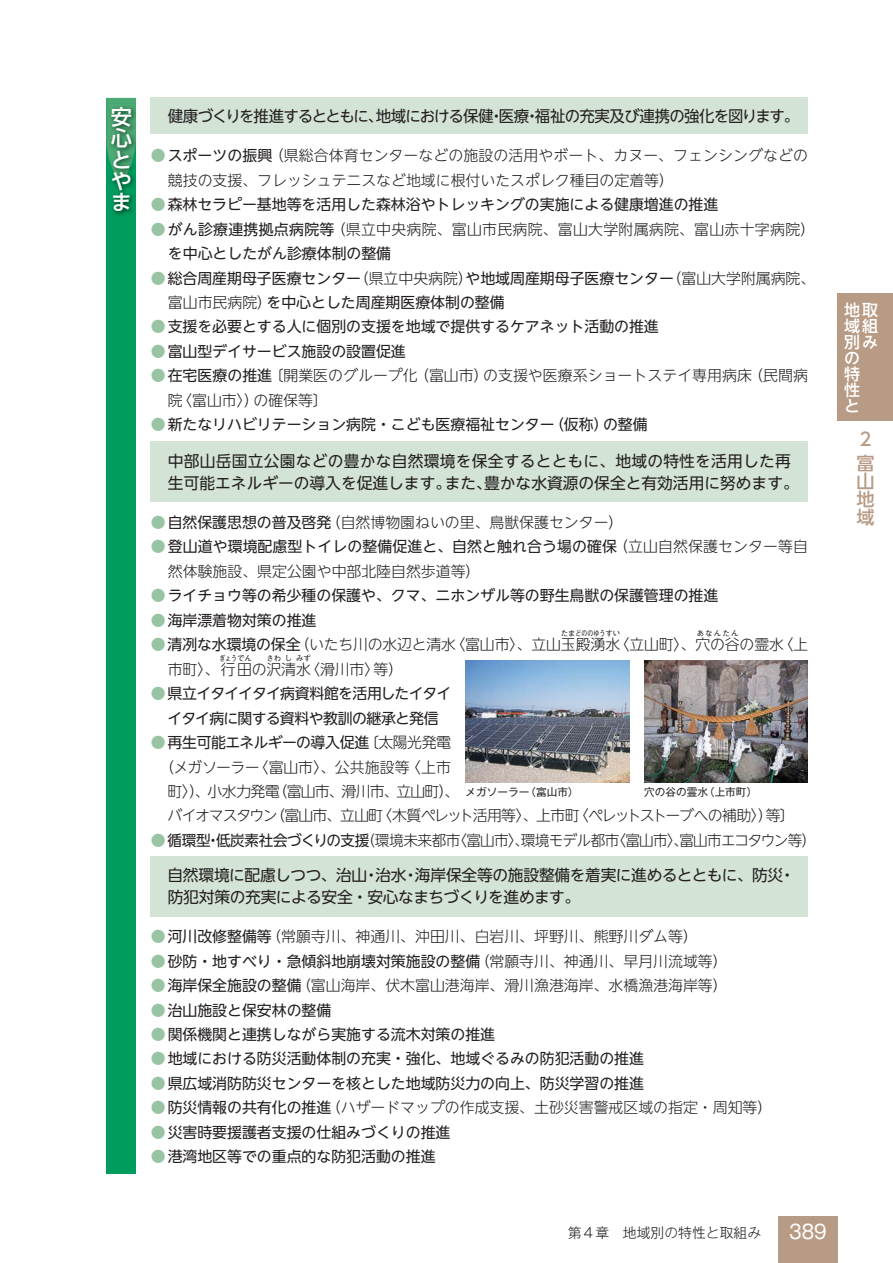
<style>
.page{position:relative;width:893px;height:1263px;background:#fff}
.page>*{position:absolute;margin:0;border:0;box-sizing:border-box;transform-origin:0 0}
.t1{font:21.3px/21.3px "UD Shin Go NT Pro Medium 90 pv RKSJ H";color:#fff;text-align:justify}
.t2{font:19.2px "Gothic MB101 Pro Regular 90 pv RKSJ H";color:#fff;scale:.95 1}
.t3{font:18px/18px "UD Shin Go NT Pro Medium 90 pv RKSJ H";color:#b89b85}
.t4{font:15.9px/15.9px "UD Shin Go NT Pro Medium 90 pv RKSJ H";color:#fff}
.t5{font:15.75px/22.4px "UD Shin Go NT Pro Regular 90 pv RKSJ H";letter-spacing:.015em;color:#231f20}
.t6{font:15.75px/22.4px "UD Shin Go NT Pro Regular 90 pv RKSJ H";letter-spacing:-.01em;color:#231f20}
.t7{font:15.75px "UD Shin Go NT Pro Regular 90 pv RKSJ H";letter-spacing:-.055em;color:#231f20}
.t8{font:14.85px/24.5px "UD Shin Go NT Pro Regular 90 pv RKSJ H";color:#231f20}
.t9{font:14.85px/24.5px "UD Shin Go NT Pro Light 90 pv RKSJ H";color:#231f20}
.t10{font:14.85px/24.5px "UD Shin Go NT Pro Light 90 pv RKSJ H";letter-spacing:-.05em;color:#231f20}
.t11{font:14.85px "UD Shin Go NT Pro Light 90 pv RKSJ H";letter-spacing:-.045em;color:#231f20}
.t12{font:14.85px "UD Shin Go NT Pro Light 90 pv RKSJ H";letter-spacing:.02em;color:#231f20}
.t13{font:14.85px/24.5px "UD Shin Go NT Pro Regular 90 pv RKSJ H";letter-spacing:-.05em;color:#231f20;text-align:center}
.t14{font:14.85px "UD Shin Go NT Pro Regular 90 pv RKSJ H";letter-spacing:-.025em;color:#231f20}
.t15{font:13.8px "Gothic MB101 Pro Light 90 pv RKSJ H";color:#231f20}
.t16{font:10.65px "Gothic MB101 Pro Regular 90 pv RKSJ H";color:#231f20}
.t17{font:7.5px "UD Shin Go NT Pro Light 90 pv RKSJ H";color:#231f20}
.t18{font:7.5px "UD Shin Go NT Pro Light 90 pv RKSJ H";color:#231f20;scale:.8 1}
.s1{color:#98c4a3}
.s2{font-family:"UD Shin Go NT Pro Regular 90 pv RKSJ H"}
.s3{font-family:"UD Shin Go NT Pro Light 90 pv RKSJ H";color:#98c4a3}
.s4{font-family:"UD Shin Go NT Pro Light 90 pv RKSJ H"}
</style>
<div class="page">
<div style="left:778px;top:1216px;width:60px;height:47px;background:#b89b85"></div>
<div style="left:838px;top:293px;width:55px;height:128px;background:#b89b85"></div>
<img style="left:644px;top:660px;width:164px;height:122px">
<img style="left:466px;top:660px;width:163px;height:122px">
<div style="left:151px;top:442px;width:657px;height:60px;background:#d3e3d5"></div>
<div style="left:151px;top:856px;width:657px;height:60px;background:#d3e3d5"></div>
<div style="left:151px;top:98px;width:657px;height:36px;background:#d3e3d5"></div>
<div style="left:106px;top:98px;width:30px;height:1076px;background:#009c5e"></div>
<svg style="left:106px;top:98px;width:30px;height:55px"></svg>
<img style="left:136px;top:109px;width:1px;height:108px">
<img style="left:112px;top:179px;width:23px;height:37px">
<img style="left:108px;top:104px;width:28px;height:75px">
<h1 class="t1" style="left:111px;top:109px;width:22px">安心とやま</h1>
<p class="t7" style="left:168px;top:110px;width:633px">健康づくりを推進するとともに、地域における保健・医療・福祉の充実及び連携の強化を図ります。</p>
<p class="t9" style="left:168px;top:145px;width:641px;text-indent:-17px"><span class="s1">●</span><span class="s2">スポーツの振興</span>（県総合体育センターなどの施設の活用やボート、カヌー、フェンシングなどの競技の支援、フレッシュテニスなど地域に根付いたスポレク種目の定着等）</p>
<p class="t8" style="left:151px;top:194px;width:569px"><span class="s3">●</span>森林セラピー基地等を活用した森林浴やトレッキングの実施による健康増進の推進</p>
<p class="t12" style="left:151px;top:223px;width:666px"><span class="s1">●</span><span class="s2">がん診療連携拠点病院等</span>（県立中央病院、富山市民病院、富山大学附属病院、富山赤十字病院）</p>
<p class="t8" style="left:168px;top:243px;width:225px">を中心としたがん診療体制の整備</p>
<p class="t8" style="left:168px;top:268px;width:649px;text-indent:-17px"><span class="s3">●</span>総合周産期母子医療センター<span class="s4">（県立中央病院）</span>や地域周産期母子医療センター<span class="s4">（富山大学附属病院、富山市民病院）</span>を中心とした周産期医療体制の整備　</p>
<p class="t8" style="left:151px;top:317px;width:509px"><span class="s3">●</span>支援を必要とする人に個別の支援を地域で提供するケアネット活動の推進</p>
<p class="t8" style="left:151px;top:341px;width:256px"><span class="s3">●</span>富山型デイサービス施設の設置促進</p>
<p class="t9" style="left:168px;top:366px;width:641px;text-indent:-17px"><span class="s1">●</span><span class="s2">在宅医療の推進</span>〔開業医のグループ化（富山市）の支援や医療系ショートステイ専用病床（民間病院〈富山市〉）の確保等〕</p>
<p class="t8" style="left:151px;top:414px;width:498px"><span class="s3">●</span>新たなリハビリテーション病院・こども医療福祉センター（仮称）の整備</p>
<p class="t5" style="left:168px;top:452px;width:632px">中部山岳国立公園などの豊かな自然環境を保全するとともに、地域の特性を活用した再生可能エネルギーの導入を促進します。また、豊かな水資源の保全と有効活用に努めます。</p>
<p class="t9" style="left:151px;top:512px;width:474px"><span class="s1">●</span><span class="s2">自然保護思想の普及啓発</span>（自然博物園ねいの里、鳥獣保護センター）</p>
<p class="t8" style="left:151px;top:537px;width:658px"><span class="s3">●</span>登山道や環境配慮型トイレの整備促進と、自然と触れ合う場の確保<span class="s4">（立山自然保護センター等自</span></p>
<p class="t9" style="left:168px;top:561px;width:314px">然体験施設、県定公園や中部北陸自然歩道等）</p>
<p class="t8" style="left:151px;top:586px;width:569px"><span class="s3">●</span>ライチョウ等の希少種の保護や、クマ、ニホンザル等の野生鳥獣の保護管理の推進</p>
<p class="t8" style="left:151px;top:610px;width:167px"><span class="s3">●</span>海岸漂着物対策の推進</p>
<p class="t9" style="left:151px;top:634px;width:471px"><span class="s1">●</span><span class="s2">清冽な水環境の保全</span>（いたち川の水辺と清水〈富山市〉、立山玉殿湧水</p>
<p class="t17" style="left:561px;top:631px;width:61px">たまどののゆうすい</p>
<p class="t17" style="left:697px;top:631px;width:43px">あなんたん</p>
<p class="t9" style="left:614px;top:634px;width:195px">〈立山町〉、穴の谷の霊水〈上</p>
<p class="t18" style="left:219px;top:655px;width:42px">ぎょうでん</p>
<p class="t17" style="left:266px;top:655px;width:16px">さわ</p>
<p class="t17" style="left:285px;top:655px;width:9px">し</p>
<p class="t17" style="left:296px;top:655px;width:16px">みず</p>
<p class="t9" style="left:305px;top:659px;width:99px">〈滑川市〉等）</p>
<p class="t13" style="left:151px;top:683px;width:302px"><span class="s3">●</span> 県立イタイイタイ病資料館を活用したイタイイタイ病に関する資料や教訓の継承と発信</p>
<p class="t14" style="left:151px;top:737px;width:301px"><span class="s3">●</span>再生可能エネルギーの導入促進<span class="s4">〔太陽光発電</span></p>
<p class="t10" style="left:167px;top:757px;width:629px;text-indent:-8px">（メガソーラー〈富山市〉、公共施設等〈上市<br>町〉）、小水力発電（富山市、滑川市、立山町）、<br>バイオマスタウン（富山市、立山町〈木質ペレット活用等〉、上市町〈ペレットストーブへの補助〉）等〕</p>
<p class="t11" style="left:151px;top:835px;width:667px"><span class="s1">●</span> <span class="s2">循環型・低炭素社会づくりの支援</span>（環境未来都市〈富山市〉、環境モデル都市〈富山市〉、富山市エコタウン等）</p>
<p class="t9" style="left:168px;top:659px;width:145px">市町〉、行田の沢清水</p>
<p class="t16" style="left:466px;top:788px;width:114px">メガソーラー（富山市）</p>
<p class="t16" style="left:644px;top:788px;width:114px">穴の谷の霊水（上市町）</p>
<p class="t6" style="left:168px;top:866px;width:629px">自然環境に配慮しつつ、治山・治水・海岸保全等の施設整備を着実に進めるとともに、防災・防犯対策の充実による安全・安心なまちづくりを進めます。</p>
<p class="t9" style="left:151px;top:926px;width:548px"><span class="s1">●</span><span class="s2">河川改修整備等</span>（常願寺川、神通川、沖田川、白岩川、坪野川、熊野川ダム等）</p>
<p class="t8" style="left:151px;top:951px;width:578px"><span class="s3">●</span>砂防・地すべり・急傾斜地崩壊対策施設の整備<span class="s4">（常願寺川、神通川、早月川流域等）</span></p>
<p class="t9" style="left:151px;top:975px;width:578px"><span class="s1">●</span><span class="s2">海岸保全施設の整備</span>（富山海岸、伏木富山港海岸、滑川漁港海岸、水橋漁港海岸等）</p>
<p class="t8" style="left:151px;top:1000px;width:182px"><span class="s3">●</span>治山施設と保安林の整備</p>
<p class="t8" style="left:151px;top:1024px;width:346px"><span class="s3">●</span>関係機関と連携しながら実施する流木対策の推進</p>
<p class="t8" style="left:151px;top:1049px;width:494px"><span class="s3">●</span>地域における防災活動体制の充実・強化、地域ぐるみの防犯活動の推進</p>
<p class="t8" style="left:151px;top:1073px;width:494px"><span class="s3">●</span>県広域消防防災センターを核とした地域防災力の向上、防災学習の推進</p>
<p class="t9" style="left:151px;top:1098px;width:623px"><span class="s1">●</span><span class="s2">防災情報の共有化の推進</span>（ハザードマップの作成支援、土砂災害警戒区域の指定・周知等）</p>
<p class="t8" style="left:151px;top:1122px;width:301px"><span class="s3">●</span>災害時要援護者支援の仕組みづくりの推進</p>
<p class="t8" style="left:151px;top:1146px;width:286px"><span class="s3">●</span>港湾地区等での重点的な防犯活動の推進</p>
<p class="t4" style="left:844px;top:304px;width:35px">地取域組別みの特性<br>と</p>
<p class="t3" style="left:856px;top:430px;width:19px;line-height:23.7px">２富</p>
<p class="t3" style="left:856px;top:474px;width:19px;text-align:justify">山地域</p>
<p class="t15" style="left:568px;top:1227px;width:195px">第４章　地域別の特性と取組み</p>
<p class="t2" style="left:789px;top:1225px;width:41px">389</p>
</div>
